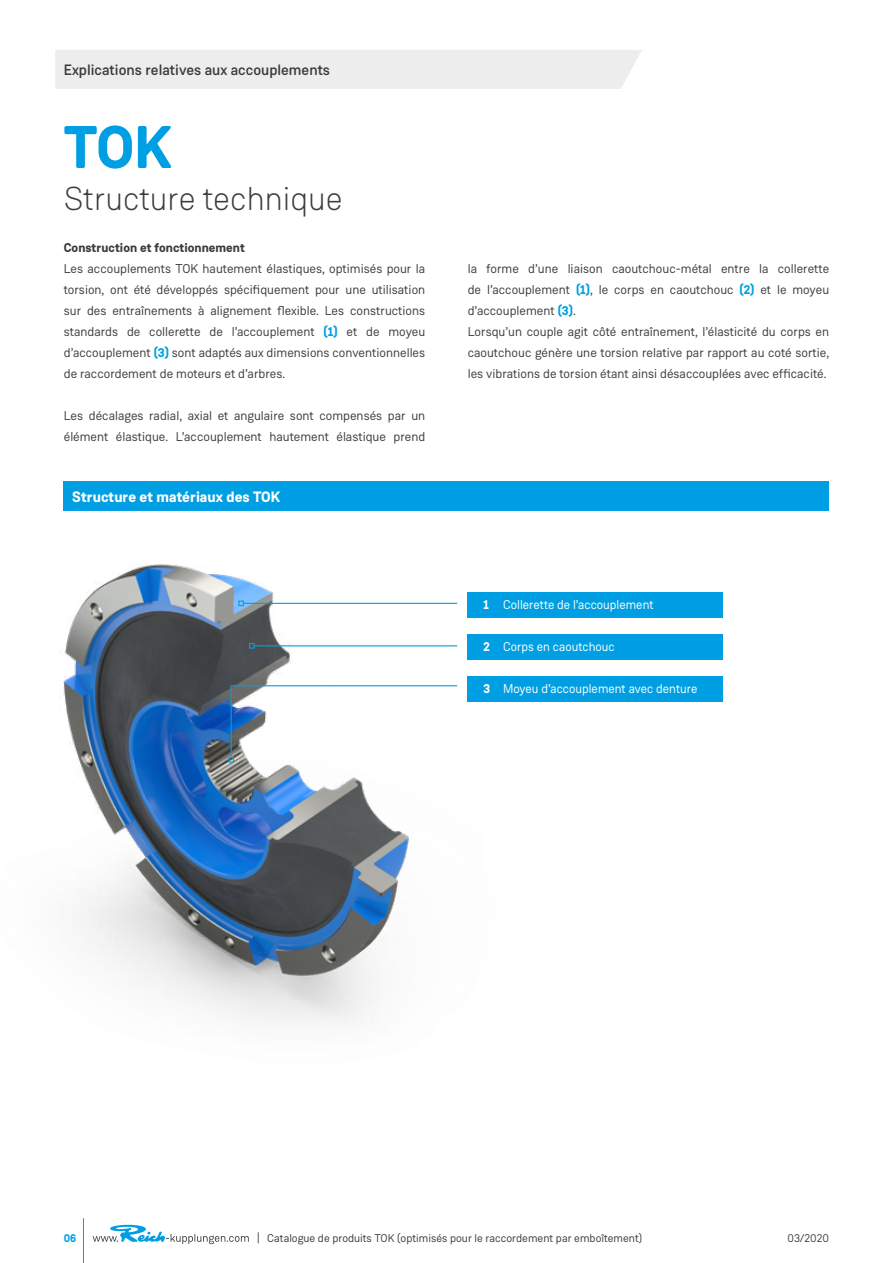
<style>
.page{position:relative;width:893px;height:1263px;background:#fff}
.page>*{position:absolute;margin:0;border:0;box-sizing:border-box;transform-origin:0 0}
.t1{font:700 60px "Weissenhof Grotesk";color:#009fe3}
.t2{font:300 33px "Weissenhof Grotesk";color:#3c3c3b}
.t3{font:500 15px "Weissenhof Grotesk";color:#3c3c3b}
.t4{font:700 15px "Weissenhof Grotesk";color:#fff}
.t5{font:12.75px/21px "Weissenhof Grotesk";color:#3c3c3b}
.t6{font:12.75px "Weissenhof Grotesk";color:#fff}
.t7{font:700 12.75px "Weissenhof Grotesk";color:#3c3c3b}
.t8{font:11.25px "Weissenhof Grotesk";color:#3c3c3b}
.t9{font:700 11.25px "Weissenhof Grotesk";color:#009fe3}
.s1{font-weight:700;color:#009fe3}
.s2{font-weight:700}
</style>
<div class="page">
<hr style="left:83px;top:1218px;width:1px;height:45px;background:#009fe3">
<div style="left:55px;top:50px;width:587px;height:39px;background:#ededed"></div>
<svg style="left:93px;top:1224px;width:156px;height:20px"></svg>
<img style="left:63px;top:481px;width:518px;height:543px">
<div style="left:467px;top:634px;width:255px;height:26px;background:#009fe3"></div>
<hr style="left:254px;top:645px;width:203px;height:1px;background:#009fe3">
<svg style="left:249px;top:643px;width:6px;height:6px"></svg>
<div style="left:467px;top:592px;width:255px;height:25px;background:#009fe3"></div>
<div style="left:467px;top:676px;width:255px;height:26px;background:#009fe3"></div>
<hr style="left:243px;top:603px;width:214px;height:1px;background:#009fe3">
<svg style="left:238px;top:600px;width:6px;height:6px"></svg>
<svg style="left:228px;top:685px;width:230px;height:77px"></svg>
<div style="left:64px;top:481px;width:765px;height:30px;background:#009fe3"></div>
<hr style="left:892px;top:105px;width:1px;height:357px;background:#ededed">
<p class="t3" style="left:64px;top:61px;width:268px">Explications relatives aux accouplements</p>
<h1 class="t1" style="left:64px;top:109px;width:110px">TOK</h1>
<h2 class="t2" style="left:64px;top:179px;width:280px">Structure technique</h2>
<p class="t7" style="left:64px;top:240px;width:183px">Construction et fonctionnement</p>
<p class="t5" style="left:64px;top:258px;width:363px;text-align:justify">Les accouplements TOK hautement élastiques, optimisés pour la torsion, ont été développés spécifiquement pour une utilisation sur des entraînements à alignement flexible. Les constructions standards de collerette de l’accouplement <span class="s1">(1)</span> et de moyeu d’accouplement <span class="s1">(3)</span> sont adaptés aux dimensions conventionnelles de raccordement de moteurs et d’arbres.</p>
<p class="t5" style="left:64px;top:405px;width:363px">Les décalages radial, axial et angulaire sont compensés par un élément élastique. L’accouplement hautement élastique prend</p>
<p class="t4" style="left:72px;top:487px;width:210px">Structure et matériaux des TOK</p>
<p class="t5" style="left:468px;top:258px;width:363px">la forme d’une liaison caoutchouc-métal entre la collerette de l’accouplement <span class="s1">(1)</span>, le corps en caoutchouc <span class="s1">(2)</span> et le moyeu d’accouplement <span class="s1">(3)</span>.<br>Lorsqu’un couple agit côté entraînement, l’élasticité du corps en caoutchouc génère une torsion relative par rapport au coté sortie, les vibrations de torsion étant ainsi désaccouplées avec efficacité.</p>
<p class="t6" style="left:484px;top:597px;width:172px"><span class="s2">1</span> Collerette de l’accouplement</p>
<p class="t6" style="left:484px;top:639px;width:133px"><span class="s2">2</span> Corps en caoutchouc</p>
<p class="t6" style="left:484px;top:681px;width:215px"><span class="s2">3</span> Moyeu d’accouplement avec denture</p>
<p class="t9" style="left:64px;top:1231px;width:14px">06</p>
<p class="t8" style="left:267px;top:1231px;width:376px">Catalogue de produits TOK (optimisés pour le raccordement par emboîtement)</p>
<p class="t8" style="left:788px;top:1231px;width:43px">03/2020</p>
</div>
